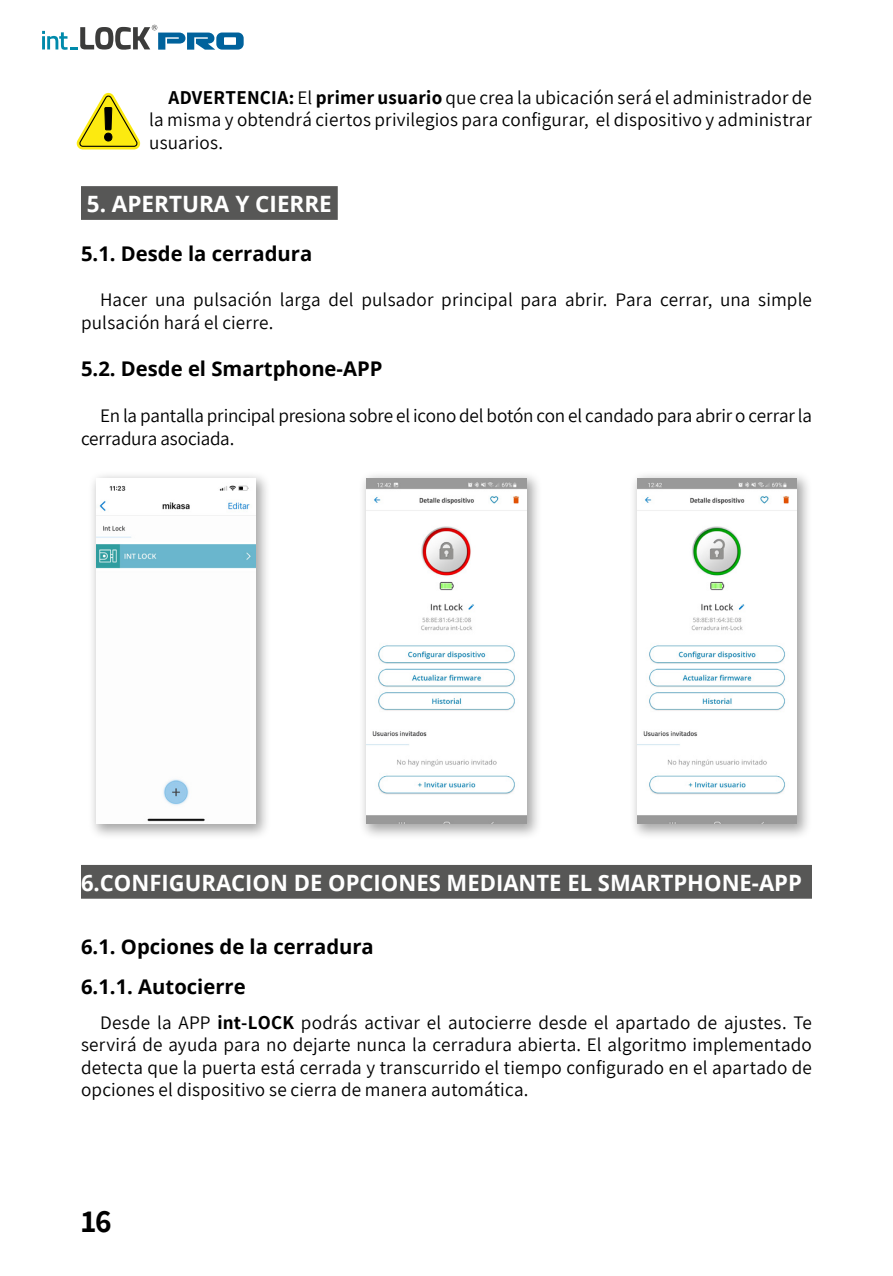
<style>
.page{position:relative;width:893px;height:1276px;background:#fff}
.page>*{position:absolute;margin:0;border:0;box-sizing:border-box;transform-origin:0 0}
.t1{font:700 31.5px "Assistant";color:#000}
.Titulos{font:700 22.5px "Open Sans";color:#fff}
.Subtitulos{font:700 20.25px "Open Sans";color:#000}
.Párrafo_normal{font:19.12px/22.5px "Assistant";letter-spacing:.005em;color:#000;text-align:justify}
.s1{font-weight:700}
</style>
<div class="page">
<svg style="left:42px;top:25px;width:202px;height:25px"></svg>
<div style="left:81px;top:186px;width:257px;height:34px;background:#575756"></div>
<div style="left:81px;top:865px;width:731px;height:33px;background:#575756"></div>
<div style="left:358px;top:470px;width:185px;height:370px;background:#000;opacity:.35"></div>
<img style="left:367px;top:479px;width:159px;height:344px">
<div style="left:629px;top:470px;width:184px;height:370px;background:#000;opacity:.35"></div>
<img style="left:637px;top:479px;width:160px;height:344px">
<div style="left:88px;top:470px;width:184px;height:370px;background:#000;opacity:.35"></div>
<img style="left:96px;top:479px;width:160px;height:344px">
<svg style="left:76px;top:92px;width:64px;height:57px"></svg>
<p class="Párrafo_normal" style="left:149px;top:85px;width:664px;text-indent:19px"><span class="s1">ADVERTENCIA:</span> El <span class="s1">primer usuario</span> que crea la ubicación será el administrador de la misma y obtendrá ciertos privilegios para configurar, el dispositivo y administrar usuarios.</p>
<p class="Titulos" style="left:87px;top:188px;width:247px">5. APERTURA Y CIERRE</p>
<p class="Subtitulos" style="left:81px;top:239px;width:233px">5.1. Desde la cerradura</p>
<p class="Párrafo_normal" style="left:81px;top:287px;width:732px;text-indent:19px">Hacer una pulsación larga del pulsador principal para abrir. Para cerrar, una simple pulsación hará el cierre.</p>
<p class="Subtitulos" style="left:81px;top:355px;width:303px">5.2. Desde el Smartphone-APP</p>
<p class="Párrafo_normal" style="left:81px;top:403px;width:732px;text-indent:19px">En la pantalla principal presiona sobre el icono del botón con el candado para abrir o cerrar la cerradura asociada.</p>
<p class="Titulos" style="left:81px;top:866px;width:722px">6.CONFIGURACION DE OPCIONES MEDIANTE EL SMARTPHONE-APP</p>
<p class="Subtitulos" style="left:81px;top:932px;width:294px">6.1. Opciones de la cerradura</p>
<p class="Subtitulos" style="left:81px;top:972px;width:166px">6.1.1. Autocierre</p>
<p class="Párrafo_normal" style="left:81px;top:1010px;width:732px;text-indent:19px">Desde la APP <span class="s1">int-LOCK</span> podrás activar el autocierre desde el apartado de ajustes. Te servirá de ayuda para no dejarte nunca la cerradura abierta. El algoritmo implementado detecta que la puerta está cerrada y transcurrido el tiempo configurado en el apartado de opciones el dispositivo se cierra de manera automática.</p>
<h1 class="t1" style="left:81px;top:1200px;width:32px">16</h1>
</div>
